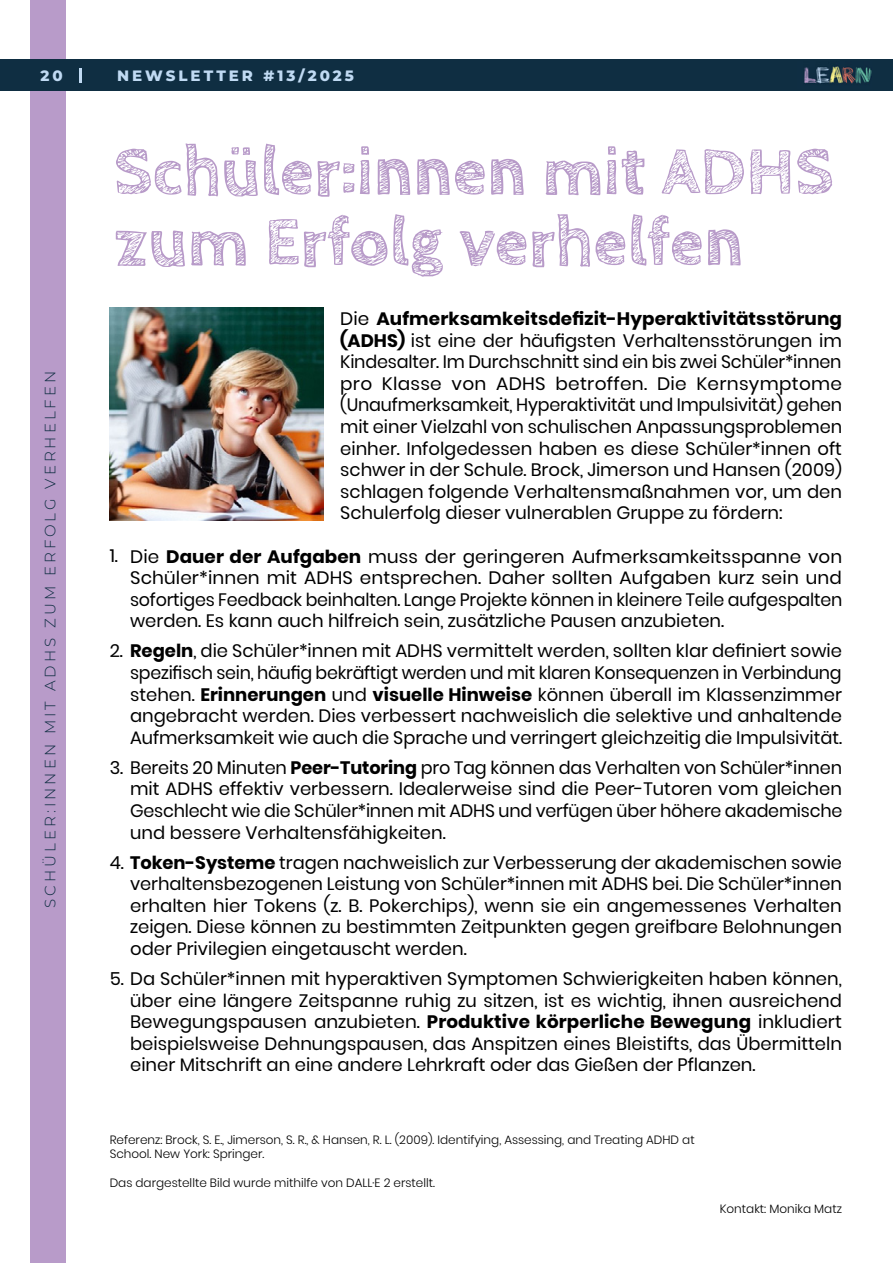
<style>
.page{position:relative;width:893px;height:1263px;background:#fff}
.page>*{position:absolute;margin:0;border:0;box-sizing:border-box;transform-origin:0 0}
.t1{font:700 69px/70.5px "Cabin Sketch";color:#b89bc9}
.t2{font:18px/21.6px "Poppins";color:#000;text-align:justify}
.t3{font:300 15px "Montserrat";letter-spacing:.2em;color:#0f2e42}
.t4{font:800 15px "Montserrat";letter-spacing:.2em;color:#c0daf3}
.t5{font:300 12px/14.4px "Poppins";color:#000}
.s1{font-weight:700}
</style>
<div class="page">
<div style="left:31px;top:0;width:35px;height:1263px;background:#b89bc9"></div>
<div style="left:0;top:59px;width:893px;height:31px;background:#0f2e42"></div>
<img style="left:804px;top:66px;width:68px;height:18px">
<hr style="left:79px;top:69px;width:3px;height:14px;background:#c0daf3">
<img style="left:110px;top:308px;width:213px;height:212px">
<p class="t4" style="left:40px;top:65px;width:24px">20</p>
<p class="t4" style="left:117px;top:65px;width:238px">NEWSLETTER #13/2025</p>
<p class="t3" style="left:40px;top:908px;width:538px;rotate:-90deg">Schüler:i nnen mi t ADHS zum E rfolg verhelfen</p>
<h1 class="t1" style="left:114px;top:138px;width:721px">Schüler:innen mit ADHS zum Erfolg verhelfen</h1>
<p class="t2" style="left:340px;top:308px;width:503px">Die <span class="s1">Aufmerksamkeitsdefizit-Hyperaktivitätsstörung (ADHS)</span> ist eine der häufigsten Verhaltensstörungen im Kindesalter. Im Durchschnitt sind ein bis zwei Schüler*innen pro Klasse von ADHS</p>
<p class="t2" style="left:340px;top:373px;width:504px;text-indent:215px">betroffen. Die Kernsymptome (Unaufmerksamkeit, Hyperaktivität und Impulsivität) gehen mit einer Vielzahl von schulischen Anpassungsproblemen einher. Infolgedessen haben es diese Schüler*innen oft schwer in der Schule. Brock, Jimerson und Hansen (2009) schlagen folgende Verhaltensmaßnahmen vor, um den Schulerfolg dieser vulnerablen Gruppe zu fördern:</p>
<p class="t2" style="left:130px;top:545px;width:714px">Die <span class="s1">Dauer der Aufgaben</span> muss der geringeren Aufmerksamkeitsspanne von<br>Schüler*innen mit ADHS</p>
<p class="t2" style="left:110px;top:545px;width:10px">1.</p>
<p class="t2" style="left:130px;top:567px;width:714px;text-indent:230px">entsprechen. Daher sollten Aufgaben kurz sein und sofortiges Feedback beinhalten. Lange Projekte können in kleinere Teile aufgespalten werden. Es kann auch hilfreich sein, zusätzliche Pausen anzubieten.</p>
<p class="t2" style="left:130px;top:640px;width:713px;text-indent:-20px">2. <span class="s1">Regeln</span>, die Schüler*innen mit ADHS vermittelt werden, sollten klar definiert sowie spezifisch sein, häufig bekräftigt werden und mit klaren Konsequenzen in Verbindung stehen. <span class="s1">Erinnerungen</span> und <span class="s1">visuelle Hinweise</span> können überall im Klassenzimmer angebracht werden. Dies verbessert nachweislich die selektive und anhaltende Aufmerksamkeit wie auch die Sprache und verringert gleichzeitig die Impulsivität.</p>
<p class="t2" style="left:130px;top:757px;width:713px;text-indent:-20px">3. Bereits 20 Minuten <span class="s1">Peer-Tutoring</span> pro Tag können das Verhalten von Schüler*innen mit ADHS</p>
<p class="t2" style="left:130px;top:778px;width:713px;text-indent:89px">effektiv verbessern. Idealerweise sind die Peer-Tutoren vom gleichen<br>Geschlecht wie die Schüler*innen mit ADHS</p>
<p class="t2" style="left:498px;top:800px;width:345px">und verfügen über höhere akademische</p>
<p class="t2" style="left:130px;top:821px;width:317px">und bessere Verhaltensfähigkeiten.</p>
<p class="t2" style="left:130px;top:851px;width:713px;text-indent:-20px">4. <span class="s1">Token-Systeme</span> tragen nachweislich zur Verbesserung der akademischen sowie verhaltensbezogenen Leistung von Schüler*innen mit ADHS</p>
<p class="t2" style="left:130px;top:873px;width:713px;text-indent:522px">bei. Die Schüler*innen erhalten hier Tokens (z. B. Pokerchips), wenn sie ein angemessenes Verhalten zeigen. Diese können zu bestimmten Zeitpunkten gegen greifbare Belohnungen oder Privilegien eingetauscht werden.</p>
<p class="t2" style="left:130px;top:968px;width:713px;text-indent:-20px">5. Da Schüler*innen mit hyperaktiven Symptomen Schwierigkeiten haben können, über eine längere Zeitspanne ruhig zu sitzen, ist es wichtig, ihnen ausreichend Bewegungspausen anzubieten. <span class="s1">Produktive körperliche Bewegung</span> inkludiert beispielsweise Dehnungspausen, das Anspitzen eines Bleistifts, das Übermitteln einer Mitschrift an eine andere Lehrkraft oder das Gießen der Pflanzen.</p>
<p class="t5" style="left:110px;top:1133px;width:586px">Referenz: Brock, S. E., Jimerson, S. R., &amp; Hansen, R. L. (2009). Identifying, Assessing, and Treating ADHD at<br>School. New York: Springer.</p>
<p class="t5" style="left:110px;top:1176px;width:327px">Das dargestellte Bild wurde mithilfe von DALL·E 2 erstellt.</p>
<p class="t5" style="left:720px;top:1201px;width:124px">Kontakt: Monika Matz</p>
</div>
